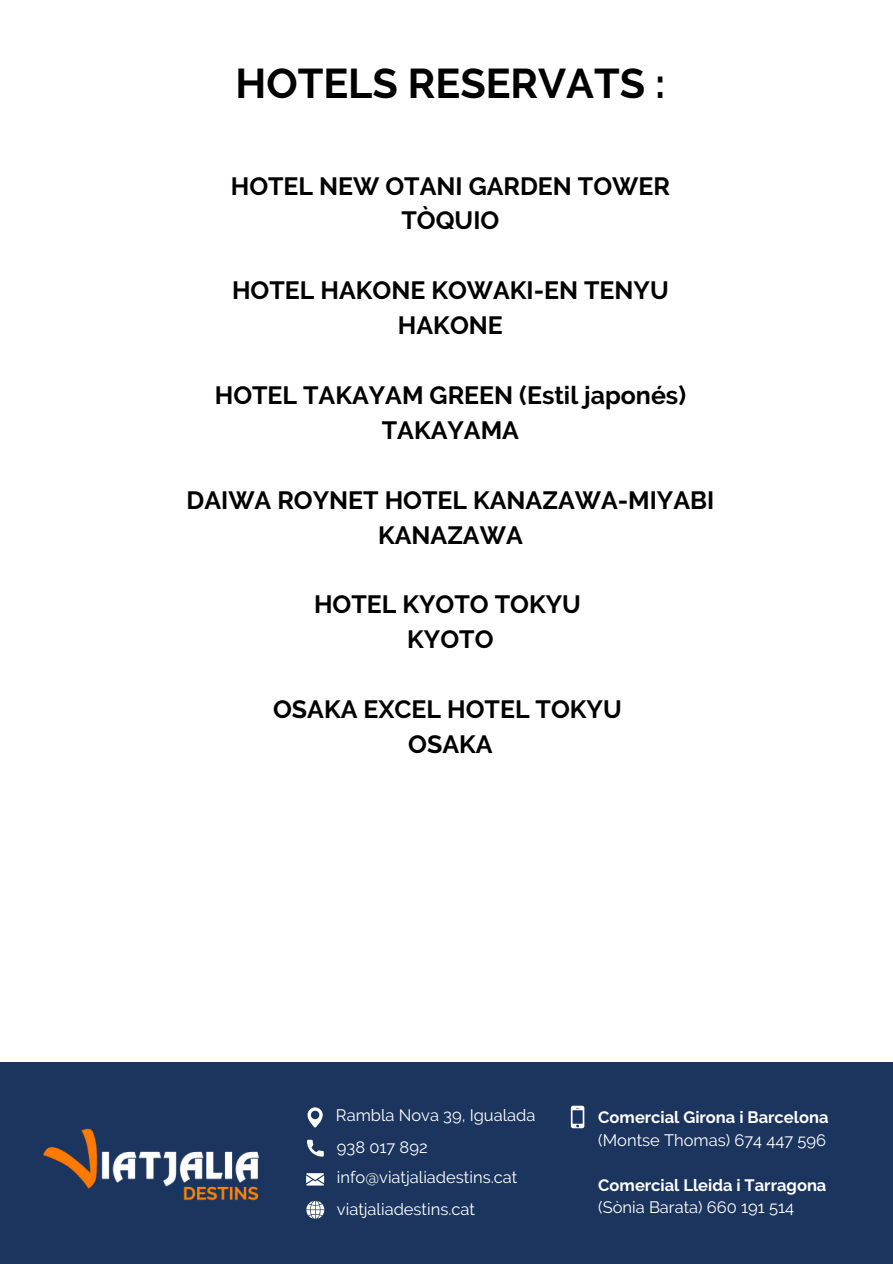
<style>
.page{position:relative;width:893px;height:1264px;background:#fff}
.page>*{position:absolute;margin:0;border:0;box-sizing:border-box;transform-origin:0 0}
.t1{font:700 41.4px "Raleway";color:#000}
.t2{font:700 24.9px/34.8px "Raleway";color:#000;text-align:center}
.t3{font:16.5px/30.9px "Raleway";color:#fff}
.t4{font:700 16.5px "Raleway";color:#fff}
</style>
<div class="page">
<div style="left:0;top:1062px;width:892px;height:201px;background:#1c355e"></div>
<img style="left:43px;top:1128px;width:217px;height:73px">
<svg style="left:307px;top:1139px;width:17px;height:17px"></svg>
<svg style="left:307px;top:1107px;width:16px;height:20px"></svg>
<svg style="left:306px;top:1173px;width:18px;height:12px"></svg>
<svg style="left:306px;top:1200px;width:18px;height:18px"></svg>
<svg style="left:571px;top:1105px;width:13px;height:23px"></svg>
<h1 class="t1" style="left:235px;top:60px;width:431px">HOTELS RESERVATS :</h1>
<p class="t2" style="left:231px;top:168px;width:441px">HOTEL NEW OTANI GARDEN TOWER<br>TÒQUIO</p>
<p class="t2" style="left:232px;top:273px;width:438px">HOTEL HAKONE KOWAKI-EN TENYU<br>HAKONE</p>
<p class="t2" style="left:215px;top:378px;width:473px">HOTEL TAKAYAM GREEN (Estil japonés)<br>TAKAYAMA</p>
<p class="t2" style="left:187px;top:482px;width:529px">DAIWA ROYNET HOTEL KANAZAWA-MIYABI<br>KANAZAWA</p>
<p class="t2" style="left:314px;top:587px;width:268px">HOTEL KYOTO TOKYU<br>KYOTO</p>
<p class="t2" style="left:273px;top:692px;width:350px">OSAKA EXCEL HOTEL TOKYU<br>OSAKA</p>
<p class="t3" style="left:336px;top:1100px;width:201px">Rambla Nova 39, Igualada</p>
<p class="t3" style="left:337px;top:1131px;width:182px">938 017 892 info@viatjaliadestins.cat</p>
<p class="t3" style="left:337px;top:1193px;width:140px">viatjaliadestins.cat</p>
<p class="t4" style="left:598px;top:1107px;width:232px">Comercial Girona i Barcelona</p>
<p class="t3" style="left:598px;top:1124px;width:229px">(Montse Thomas) 674 447 596</p>
<p class="t4" style="left:598px;top:1175px;width:229px">Comercial Lleida i Tarragona</p>
<p class="t3" style="left:598px;top:1191px;width:197px">(Sònia Barata) 660 191 514</p>
</div>
